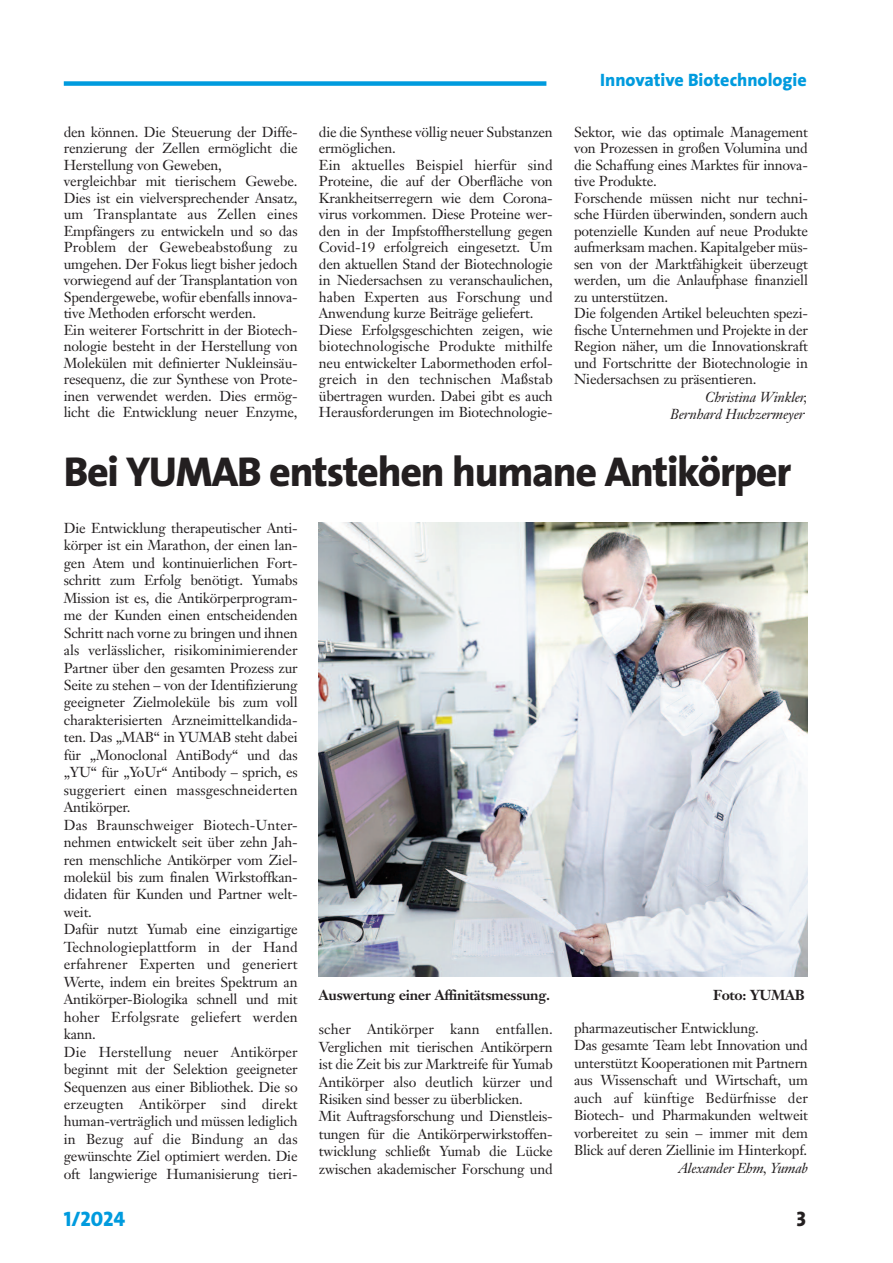
<style>
.page{position:relative;width:893px;height:1263px;background:#fff}
.page>*{position:absolute;margin:0;border:0;box-sizing:border-box;transform-origin:0 0}
.t1{font:800 42px "The Sans";letter-spacing:-.03em;color:#231f20}
.t2{font:21px "The Sans Extra Bold Caps";color:#009bde}
.t3{font:21px "The Sans Extra Bold Caps";color:#231f20}
.t4{font:800 18px "The Sans";color:#009bde}
.t5{font:14.25px/17.4px "Janson Text";letter-spacing:-.015em;color:#231f20}
.t6{font:italic 14.25px/16.5px "Janson Text";letter-spacing:-.015em;color:#231f20;text-align:right}
.t7{font:700 14.25px "Janson Text";letter-spacing:-.02em;color:#231f20}
</style>
<div class="page">
<div style="left:64px;top:81px;width:482px;height:5px;background:#009bde"></div>
<img style="left:319px;top:522px;width:489px;height:454px">
<p class="t4" style="left:600px;top:72px;width:208px">Innovative Biotechnologie</p>
<p class="t5" style="left:64px;top:125px;width:235px;line-height:16.5px">den können. Die Steuerung der Diffe&shy;renzierung der Zellen ermöglicht die Herstellung von Geweben, vergleichbar mit tierischem Gewebe.<br>Dies ist ein vielversprechender Ansatz, um Transplantate aus Zellen eines Empfängers zu entwickeln und so das Problem der Gewebeabstoßung zu umgehen. Der Fokus liegt bisher jedoch vorwiegend auf der Transplantation von Spendergewebe, wofür ebenfalls innova&shy;tive Methoden erforscht werden.<br>Ein weiterer Fortschritt in der Biotech&shy;nologie besteht in der Herstellung von Molekülen mit definierter Nukleinsäu&shy;resequenz, die zur Synthese von Prote&shy;inen verwendet werden. Dies ermög&shy;licht die Entwicklung neuer Enzyme,</p>
<p class="t5" style="left:319px;top:125px;width:235px;line-height:16.5px">die die Synthese völlig neuer Substanzen ermöglichen.<br>Ein aktuelles Beispiel hierfür sind Proteine, die auf der Oberfläche von Krankheitserregern wie dem Corona&shy;virus vorkommen. Diese Proteine wer&shy;den in der Impfstoffherstellung gegen Covid-19 erfolgreich eingesetzt. Um den aktuellen Stand der Biotechnologie in Niedersachsen zu veranschaulichen, haben Experten aus Forschung und Anwendung kurze Beiträge geliefert.<br>Diese Erfolgsgeschichten zeigen, wie biotechnologische Produkte mithilfe neu entwickelter Labormethoden erfol&shy;greich in den technischen Maßstab übertragen wurden. Dabei gibt es auch Herausforderungen im Biotechnologie-</p>
<p class="t5" style="left:574px;top:125px;width:235px;line-height:16.5px">Sektor, wie das optimale Management von Prozessen in großen Volumina und die Schaffung eines Marktes für innova&shy;tive Produkte.<br>Forschende müssen nicht nur techni&shy;sche Hürden überwinden, sondern auch potenzielle Kunden auf neue Produkte aufmerksam machen. Kapitalgeber müs&shy;sen von der Marktfähigkeit überzeugt werden, um die Anlaufphase finanziell zu unterstützen.<br>Die folgenden Artikel beleuchten spezi&shy;fische Unternehmen und Projekte in der Region näher, um die Innovationskraft und Fortschritte der Biotechnologie in Niedersachsen zu präsentieren.</p>
<p class="t6" style="left:670px;top:390px;width:139px">Christina Winkler,<br>Bernhard Huchzermeyer</p>
<h1 class="t1" style="left:64px;top:455px;width:729px">Bei YUMAB entstehen humane Antikörper</h1>
<p class="t5" style="left:64px;top:521px;width:235px">Die Entwicklung therapeutischer Anti&shy;körper ist ein Marathon, der einen lan&shy;gen Atem und kontinuierlichen Fort&shy;schritt zum Erfolg benötigt. Yumabs Mission ist es, die Antikörperprogram&shy;me der Kunden einen entscheidenden Schritt nach vorne zu bringen und ihnen als verlässlicher, risikominimierender Partner über den gesamten Prozess zur Seite zu stehen – von der Identifizierung geeigneter Zielmoleküle bis zum voll charakterisierten Arzneimittelkandida&shy;ten. Das „MAB“ in YUMAB steht dabei für „Monoclonal AntiBody“ und das „YU“ für „YoUr“ Antibody – sprich, es suggeriert einen massgeschneiderten Antikörper.<br>Das Braunschweiger Biotech-Unter&shy;nehmen entwickelt seit über zehn Jah&shy;ren menschliche Antikörper vom Ziel&shy;molekül bis zum finalen Wirkstoffkan&shy;didaten für Kunden und Partner welt&shy;weit.<br>Dafür nutzt Yumab eine einzigartige Technologieplattform in der Hand erfahrener Experten und generiert Werte, indem ein breites Spektrum an Antikörper-Biologika schnell und mit hoher Erfolgsrate geliefert werden kann.<br>Die Herstellung neuer Antikörper beginnt mit der Selektion geeigneter Sequenzen aus einer Bibliothek. Die so erzeugten Antikörper sind direkt human-verträglich und müssen lediglich in Bezug auf die Bindung an das gewünschte Ziel optimiert werden. Die oft langwierige Humanisierung tieri-</p>
<p class="t7" style="left:319px;top:990px;width:233px">Auswertung einer Affinitätsmessung.</p>
<p class="t7" style="left:713px;top:990px;width:93px">Foto: YUMAB</p>
<p class="t5" style="left:319px;top:1022px;width:235px">scher Antikörper kann entfallen.<br>Verglichen mit tierischen Antikörpern ist die Zeit bis zur Marktreife für Yumab Antikörper also deutlich kürzer und Risiken sind besser zu überblicken.<br>Mit Auftragsforschung und Dienstleis&shy;tungen für die Antikörperwirkstoffen&shy;twicklung schließt Yumab die Lücke zwischen akademischer Forschung und</p>
<p class="t5" style="left:574px;top:1021px;width:235px">pharmazeutischer Entwicklung.<br>Das gesamte Team lebt Innovation und unterstützt Kooperationen mit Partnern aus Wissenschaft und Wirtschaft, um auch auf künftige Bedürfnisse der Biotech- und Pharmakunden weltweit vorbereitet zu sein – immer mit dem Blick auf deren Ziellinie im Hinterkopf.</p>
<p class="t6" style="left:678px;top:1161px;width:131px">Alexander Ehm, Yumab</p>
<h2 class="t2" style="left:64px;top:1211px;width:63px">1/2024</h2>
<h2 class="t3" style="left:796px;top:1211px;width:11px">3</h2>
</div>
